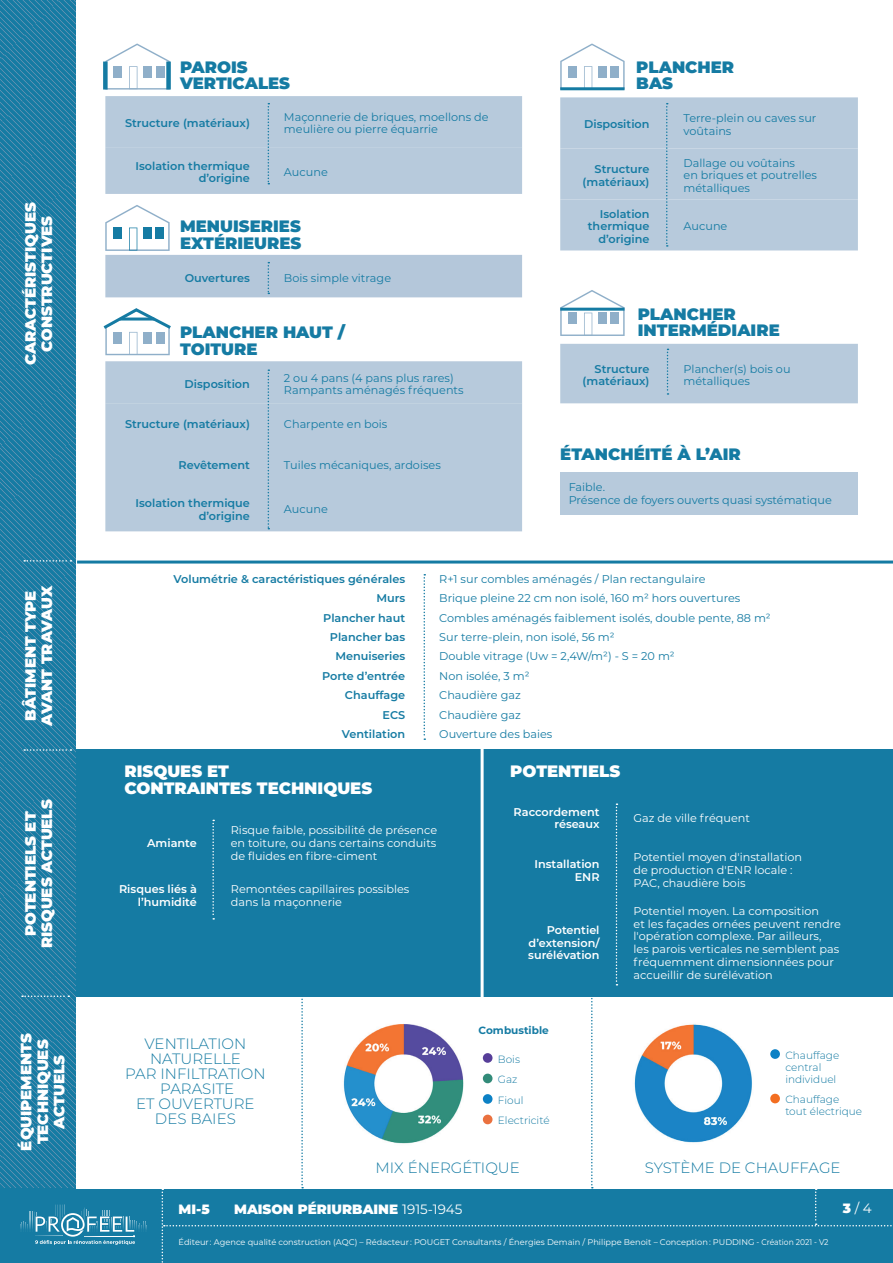
<style>
.page{position:relative;width:893px;height:1263px;background:#fff}
.page>*{position:absolute;margin:0;border:0;box-sizing:border-box;transform-origin:0 0}
.t1{font:900 16.5px/16.5px "Montserrat";color:#157ba3}
.t2{font:900 16.5px/16.5px "Montserrat";color:#fff}
.t3{font:900 15px/16.5px "Montserrat";color:#fff;text-align:center}
.t4{font:300 15px/15px "Montserrat";color:#157ba3;text-align:center}
.t5{font:900 13.5px "Montserrat";color:#fff}
.t6{font:13.5px "Montserrat";color:#fff}
.t7{font:11.25px/12.8px "Montserrat";color:#157ba3}
.t8{font:11.25px/12.8px "Montserrat";color:#fff}
.t9{font:600 11.25px/12.8px "Montserrat";color:#157ba3;text-align:right}
.t10{font:600 11.25px/12.8px "Montserrat";color:#fff;text-align:right}
.t11{font:300 10.5px/20.5px "Montserrat";color:#157ba3}
.t12{font:700 10.5px "Montserrat";color:#157ba3}
.t13{font:8.25px "Montserrat";color:#fff}
.s1{font-weight:400}
.s2{font-weight:900}
</style>
<div class="page">
<svg style="left:0;top:0;width:77px;height:1188px;background:#237fa5"></svg>
<div style="left:0;top:1188px;width:893px;height:75px;background:#157ba3"></div>
<svg style="left:20px;top:1204px;width:127px;height:41px"></svg>
<div style="left:77px;top:750px;width:816px;height:247px;background:#157ba3"></div>
<svg style="left:560px;top:97px;width:298px;height:153px;background:#baccdd"></svg>
<div style="left:560px;top:472px;width:298px;height:42px;background:#b7cadc"></div>
<div style="left:105px;top:96px;width:417px;height:98px;background:#b7cadc"></div>
<div style="left:105px;top:361px;width:417px;height:168px;background:#b7cadc"></div>
<div style="left:560px;top:103px;width:298px;height:144px;background:#b7cadc"></div>
<div style="left:560px;top:344px;width:298px;height:59px;background:#b7cadc"></div>
<svg style="left:212px;top:820px;width:2px;height:99px"></svg>
<svg style="left:616px;top:803px;width:1px;height:182px"></svg>
<svg style="left:423px;top:574px;width:2px;height:166px"></svg>
<hr style="left:77px;top:560px;width:816px;height:3px;background:#157ba3">
<svg style="left:22px;top:995px;width:47px;height:2px"></svg>
<svg style="left:24px;top:749px;width:47px;height:2px"></svg>
<svg style="left:24px;top:560px;width:47px;height:2px"></svg>
<svg style="left:162px;top:992px;width:731px;height:271px"></svg>
<hr style="left:481px;top:746px;width:3px;height:253px;background:#fff">
<svg style="left:105px;top:43px;width:65px;height:47px"></svg>
<div style="left:103px;top:62px;width:5px;height:28px;background:#157ba3"></div>
<div style="left:166px;top:62px;width:5px;height:28px;background:#157ba3"></div>
<svg style="left:560px;top:43px;width:65px;height:47px"></svg>
<svg style="left:560px;top:290px;width:65px;height:46px"></svg>
<svg style="left:105px;top:205px;width:417px;height:92px"></svg>
<svg style="left:103px;top:308px;width:68px;height:47px"></svg>
<hr style="left:560px;top:87px;width:64px;height:3px;background:#157ba3">
<hr style="left:560px;top:308px;width:64px;height:3px;background:#157ba3">
<img style="left:335px;top:1017px;width:138px;height:131px">
<img style="left:620px;top:1019px;width:136px;height:128px">
<div style="left:483px;top:1053px;width:9px;height:10px;background:#573e99;border-radius:50%"></div>
<div style="left:483px;top:1073px;width:9px;height:10px;background:#328b79;border-radius:50%"></div>
<div style="left:483px;top:1094px;width:9px;height:10px;background:#0c81c5;border-radius:50%"></div>
<div style="left:483px;top:1115px;width:9px;height:9px;background:#ea713f;border-radius:50%"></div>
<div style="left:770px;top:1049px;width:10px;height:10px;background:#0c81c5;border-radius:50%"></div>
<div style="left:770px;top:1094px;width:10px;height:9px;background:#f36e21;border-radius:50%"></div>
<h2 class="t3" style="left:21px;top:365px;width:164px;rotate:-90deg">CARACTÉRISTIQUES<br>CONSTRUCTIVES</h2>
<h2 class="t3" style="left:21px;top:725px;width:141px;rotate:-90deg">BÂTIMENT TYPE<br>AVANT TRAVAUX</h2>
<h2 class="t3" style="left:21px;top:948px;width:150px;rotate:-90deg">POTENTIELS ET<br>RISQUES ACTUELS</h2>
<h1 class="t1" style="left:180px;top:58px;width:112px">PAROIS<br>VERTICALES</h1>
<p class="t9" style="left:125px;top:116px;width:126px">Structure (matériaux)</p>
<p class="t7" style="left:284px;top:110px;width:206px">Maçonnerie de briques, moellons de meulière ou pierre équarrie</p>
<p class="t9" style="left:135px;top:159px;width:116px">Isolation thermique d’origine</p>
<p class="t7" style="left:284px;top:165px;width:45px">Aucune</p>
<h1 class="t1" style="left:180px;top:217px;width:123px">MENUISERIES<br>EXTÉRIEURES</h1>
<p class="t9" style="left:185px;top:271px;width:67px">Ouvertures</p>
<p class="t7" style="left:284px;top:271px;width:109px">Bois simple vitrage</p>
<h1 class="t1" style="left:180px;top:323px;width:166px">PLANCHER HAUT /<br>TOITURE</h1>
<p class="t9" style="left:185px;top:377px;width:67px">Disposition</p>
<p class="t7" style="left:284px;top:371px;width:181px">2 ou 4 pans (4 pans plus rares)<br>Rampants aménagés fréquents</p>
<p class="t9" style="left:125px;top:417px;width:126px">Structure (matériaux)</p>
<p class="t7" style="left:284px;top:418px;width:105px">Charpente en bois</p>
<p class="t9" style="left:179px;top:458px;width:73px">Revêtement</p>
<p class="t7" style="left:284px;top:458px;width:158px">Tuiles mécaniques, ardoises</p>
<p class="t9" style="left:135px;top:496px;width:116px">Isolation thermique d’origine</p>
<p class="t7" style="left:284px;top:503px;width:45px">Aucune</p>
<h1 class="t1" style="left:636px;top:58px;width:99px">PLANCHER<br>BAS</h1>
<p class="t9" style="left:584px;top:117px;width:67px">Disposition</p>
<p class="t7" style="left:684px;top:111px;width:134px">Terre-plein ou caves sur voûtains</p>
<p class="t9" style="left:583px;top:162px;width:68px">Structure (matériaux)</p>
<p class="t7" style="left:684px;top:156px;width:135px">Dallage ou voûtains<br>en briques et poutrelles métalliques</p>
<p class="t9" style="left:588px;top:207px;width:63px">Isolation thermique d’origine</p>
<p class="t7" style="left:684px;top:220px;width:45px">Aucune</p>
<h1 class="t1" style="left:638px;top:304px;width:143px">PLANCHER<br>INTERMÉDIAIRE</h1>
<p class="t9" style="left:583px;top:362px;width:68px">Structure (matériaux)</p>
<p class="t7" style="left:684px;top:362px;width:109px">Plancher(s) bois ou métalliques</p>
<h1 class="t1" style="left:560px;top:444px;width:182px">ÉTANCHÉITÉ À L’AIR</h1>
<p class="t7" style="left:569px;top:480px;width:265px">Faible.<br>Présence de foyers ouverts quasi systématique</p>
<p class="t9" style="left:174px;top:572px;width:233px">Volumétrie &amp; caractéristiques générales</p>
<p class="t7" style="left:439px;top:572px;width:268px">R+1 sur combles aménagés / Plan rectangulaire</p>
<p class="t9" style="left:376px;top:591px;width:30px">Murs</p>
<p class="t7" style="left:439px;top:591px;width:303px">Brique pleine 22 cm non isolé, 160 m² hors ouvertures</p>
<p class="t9" style="left:323px;top:611px;width:84px">Plancher haut</p>
<p class="t7" style="left:439px;top:611px;width:333px">Combles aménagés faiblement isolés, double pente, 88 m²</p>
<p class="t9" style="left:330px;top:630px;width:77px">Plancher bas</p>
<p class="t7" style="left:439px;top:630px;width:177px">Sur terre-plein, non isolé, 56 m²</p>
<p class="t9" style="left:335px;top:649px;width:71px">Menuiseries</p>
<p class="t7" style="left:439px;top:650px;width:237px">Double vitrage (Uw = 2,4W/m²) - S = 20 m²</p>
<p class="t9" style="left:322px;top:669px;width:85px">Porte d’entrée</p>
<p class="t7" style="left:439px;top:669px;width:92px">Non isolée, 3 m²</p>
<p class="t9" style="left:345px;top:688px;width:62px">Chauffage</p>
<p class="t7" style="left:439px;top:688px;width:83px">Chaudière gaz</p>
<p class="t9" style="left:382px;top:708px;width:24px">ECS</p>
<p class="t7" style="left:439px;top:708px;width:83px">Chaudière gaz</p>
<p class="t9" style="left:342px;top:727px;width:65px">Ventilation</p>
<p class="t7" style="left:439px;top:727px;width:115px">Ouverture des baies</p>
<h1 class="t2" style="left:124px;top:762px;width:249px">RISQUES ET<br>CONTRAINTES TECHNIQUES</h1>
<p class="t10" style="left:147px;top:836px;width:51px">Amiante</p>
<p class="t8" style="left:231px;top:823px;width:208px;text-align:justify">Risque faible, possibilité de présence en toiture, ou dans certains conduits de fluides en fibre-ciment</p>
<p class="t10" style="left:119px;top:882px;width:79px">Risques liés à l’humidité</p>
<p class="t8" style="left:231px;top:882px;width:180px">Remontées capillaires possibles dans la maçonnerie</p>
<h1 class="t2" style="left:510px;top:762px;width:111px">POTENTIELS</h1>
<p class="t10" style="left:514px;top:805px;width:87px">Raccordement réseaux</p>
<p class="t8" style="left:634px;top:811px;width:118px">Gaz de ville fréquent</p>
<p class="t10" style="left:535px;top:857px;width:67px">Installation<br>ENR</p>
<p class="t8" style="left:634px;top:850px;width:170px">Potentiel moyen d'installation de production d'ENR locale :<br>PAC, chaudière bois</p>
<p class="t10" style="left:528px;top:923px;width:73px;text-align:justify;text-indent:18px">Potentiel d’extension/ surélévation</p>
<p class="t8" style="left:634px;top:904px;width:209px">Potentiel moyen. La composition<br>et les façades ornées peuvent rendre l'opération complexe. Par ailleurs,<br>les parois verticales ne semblent pas fréquemment dimensionnées pour accueillir de surélévation</p>
<h2 class="t3" style="left:17px;top:1150px;width:119px;rotate:-90deg">ÉQUIPEMENTS<br>TECHNIQUES<br>ACTUELS</h2>
<h2 class="t4" style="left:125px;top:1036px;width:142px">VENTILATION<br>NATURELLE<br>PAR INFILTRATION<br>PARASITE<br>ET OUVERTURE<br>DES BAIES</h2>
<p class="t12" style="left:479px;top:1022px;width:72px">Combustible</p>
<p class="t11" style="left:498px;top:1048px;width:53px">Bois<br>Gaz<br>Fioul<br>Electricité</p>
<p class="t11" style="left:785px;top:1049px;width:56px;line-height:12px">Chauffage central individuel</p>
<p class="t11" style="left:785px;top:1093px;width:78px;line-height:12px">Chauffage tout électrique</p>
<h2 class="t4" style="left:376px;top:1159px;width:146px">MIX ÉNERGÉTIQUE</h2>
<h2 class="t4" style="left:645px;top:1159px;width:197px">SYSTÈME DE CHAUFFAGE</h2>
<p class="t5" style="left:179px;top:1199px;width:33px">MI-5</p>
<p class="t5" style="left:234px;top:1199px;width:230px">MAISON PÉRIURBAINE <span class="s1">1915-1945</span></p>
<p class="t13" style="left:179px;top:1236px;width:651px">Éditeur : Agence qualité construction (AQC) – Rédacteur : POUGET Consultants / Énergies Demain / Philippe Benoit – Conception : PUDDING - Création 2021 - V2</p>
<p class="t6" style="left:843px;top:1199px;width:30px"><span class="s2">3</span> / 4</p>
</div>
